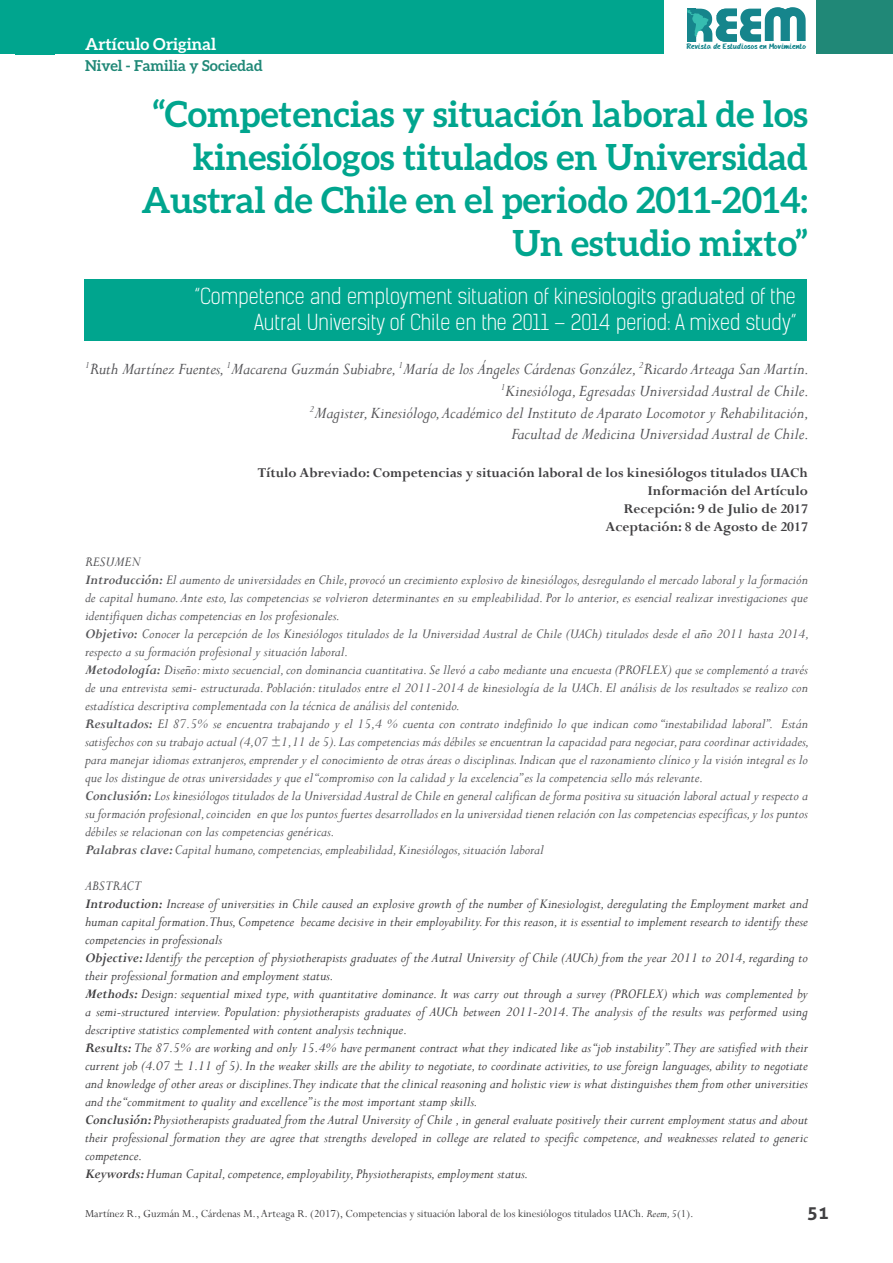
<style>
.page{position:relative;width:893px;height:1263px;background:#fff}
.page>*{position:absolute;margin:0;border:0;box-sizing:border-box;transform-origin:0 0}
.t1{font:700 36px/43.2px "Aleo";color:#00a58e;text-align:right}
.t2{font:21px/25.2px "Kelson Sans Light RU";color:#fff;text-align:right}
.t3{font:italic 18px/21.6px "Perpetua";color:#565659;text-align:right}
.t4{font:700 18px "Aller";color:#414042}
.t5{font:700 16.5px "Aleo";color:#fff}
.t6{font:italic 15px/18px "Perpetua";color:#565659}
.t7{font:italic 15px/18px "Perpetua";color:#414042}
.t8{font:700 15px/18px "Perpetua";color:#414042;text-align:right}
.t9{font:700 15px "Aleo";color:#208877}
.t10{font:12px "Perpetua";color:#414042}
.t11{font:8.1px "HANDYHANDY";color:#16858c}
.s1{font-weight:700}
.s2{color:#565659}
.s3{font-style:italic}
</style>
<div class="page">
<div style="left:816px;top:0;width:77px;height:54px;background:#208877"></div>
<div style="left:54px;top:0;width:610px;height:54px;background:#00a58e"></div>
<svg style="left:687px;top:7px;width:119px;height:35px"></svg>
<div style="left:0;top:0;width:55px;height:54px;background:#00a58e"></div>
<div style="left:84px;top:279px;width:723px;height:62px;background:#00a58e"></div>
<p class="t5" style="left:85px;top:35px;width:133px">Artículo Original</p>
<p class="t9" style="left:85px;top:57px;width:179px">Nivel - Familia y Sociedad</p>
<p class="t11" style="left:686px;top:42px;width:121px">Revista de Estudiosos en Movimiento</p>
<h1 class="t1" style="left:141px;top:92px;width:668px">“Competencias y situación laboral de los kinesiólogos titulados en Universidad Austral de Chile en el periodo 2011-2014:<br>Un estudio mixto”</h1>
<h2 class="t2" style="left:195px;top:284px;width:603px">“Competence and employment situation of kinesiologits graduated of the<br>Autral University of Chile en the 2011 – 2014 period: A mixed study”</h2>
<p class="t3" style="left:85px;top:358px;width:726px"><sup>1</sup>Ruth Martínez Fuentes, <sup>1</sup>Macarena Guzmán Subiabre, <sup>1</sup>María de los Ángeles Cárdenas González, <sup>2</sup>Ricardo Arteaga San Martín.<br><sup>1</sup>Kinesióloga, Egresadas Universidad Austral de Chile.<br><sup>2</sup>Magister, Kinesiólogo, Académico del Instituto de Aparato Locomotor y Rehabilitación,<br>Facultad de Medicina Universidad Austral de Chile.</p>
<p class="t8" style="left:258px;top:464px;width:552px">Título Abreviado: Competencias y situación laboral de los kinesiólogos titulados UACh Información del Artículo<br>Recepción: 9 de Julio de 2017<br>Aceptación: 8 de Agosto de 2017</p>
<p class="t6" style="left:85px;top:552px;width:726px">RESUMEN<br><span class="s1">Introducción:</span> El aumento de universidades en Chile, provocó un crecimiento explosivo de kinesiólogos, desregulando el mercado laboral y la formación de capital humano. Ante esto, las competencias se volvieron determinantes en su empleabilidad. Por lo anterior, es esencial realizar investigaciones que identifiquen dichas competencias en los profesionales.<br><span class="s1">Objetivo:</span> Conocer la percepción de los Kinesiólogos titulados de la Universidad Austral de Chile (UACh) titulados desde el año 2011 hasta 2014, respecto a su formación profesional y situación laboral.<br><span class="s1">Metodología:</span> Diseño: mixto secuencial, con dominancia cuantitativa. Se llevó a cabo mediante una encuesta (PROFLEX) que se complementó a través de una entrevista semi- estructurada. Población: titulados entre el 2011-2014 de kinesiología de la UACh. El análisis de los resultados se realizo con estadística descriptiva complementada con la técnica de análisis del contenido.<br><span class="s1">Resultados:</span> El 87.5% se encuentra trabajando y el 15,4 % cuenta con contrato indefinido lo que indican como “inestabilidad laboral”. Están satisfechos con su trabajo actual (4,07 ±1,11 de 5). Las competencias más débiles se encuentran la capacidad para negociar, para coordinar actividades, para manejar idiomas extranjeros, emprender y el conocimiento de otras áreas o disciplinas. Indican que el razonamiento clínico y la visión integral es lo que los distingue de otras universidades y que el “compromiso con la calidad y la excelencia” es la competencia sello más relevante.<br><span class="s1">Conclusión:</span> Los kinesiólogos titulados de la Universidad Austral de Chile en general califican de forma positiva su situación laboral actual y respecto a su formación profesional, coinciden en que los puntos fuertes desarrollados en la universidad tienen relación con las competencias específicas, y los puntos débiles se relacionan con las competencias genéricas.<br><span class="s1">Palabras clave:</span> Capital humano, competencias, empleabilidad, Kinesiólogos, situación laboral</p>
<p class="t7" style="left:85px;top:876px;width:724px"><span class="s2">ABSTRACT<br></span><span class="s1">Introduction:</span> Increase of universities in Chile caused an explosive growth of the number of Kinesiologist, deregulating the Employment market and human capital formation.Thus, Competence became decisive in their employability. For this reason, it is essential to implement research to identify these competencies in professionals<br><span class="s1">Objective:</span> Identify the perception of physiotherapists graduates of the Autral University of Chile (AUCh) from the year 2011 to 2014, regarding to their professional formation and employment status.<br><span class="s1">Methods:</span> Design: sequential mixed type, with quantitative dominance. It was carry out through a survey (PROFLEX) which was complemented by a semi-structured interview. Population: physiotherapists graduates of AUCh between 2011-2014. The analysis of the results was performed using descriptive statistics complemented with content analysis technique.<br><span class="s1">Results:</span> The 87.5% are working and only 15.4% have permanent contract what they indicated like as “job instability”.They are satisfied with their current job (4.07 ± 1.11 of 5). In the weaker skills are the ability to negotiate, to coordinate activities, to use foreign languages, ability to negotiate and knowledge of other areas or disciplines.They indicate that the clinical reasoning and holistic view is what distinguishes them from other universities and the “commitment to quality and excellence” is the most important stamp skills.<br><span class="s1">Conclusión:</span> Physiotherapists graduated from the Autral University of Chile , in general evaluate positively their current employment status and about their professional formation they are agree that strengths developed in college are related to specific competence, and weaknesses related to generic competence.<br><span class="s1">Keywords:</span> Human Capital, competence, employability, Physiotherapists, employment status.</p>
<p class="t10" style="left:85px;top:1206px;width:610px">Martínez R., Guzmán M., Cárdenas M., Arteaga R. (2017), Competencias y situación laboral de los kinesiólogos titulados UACh. <span class="s3">Reem, 5</span>(1).</p>
<p class="t4" style="left:807px;top:1201px;width:23px">51</p>
</div>
